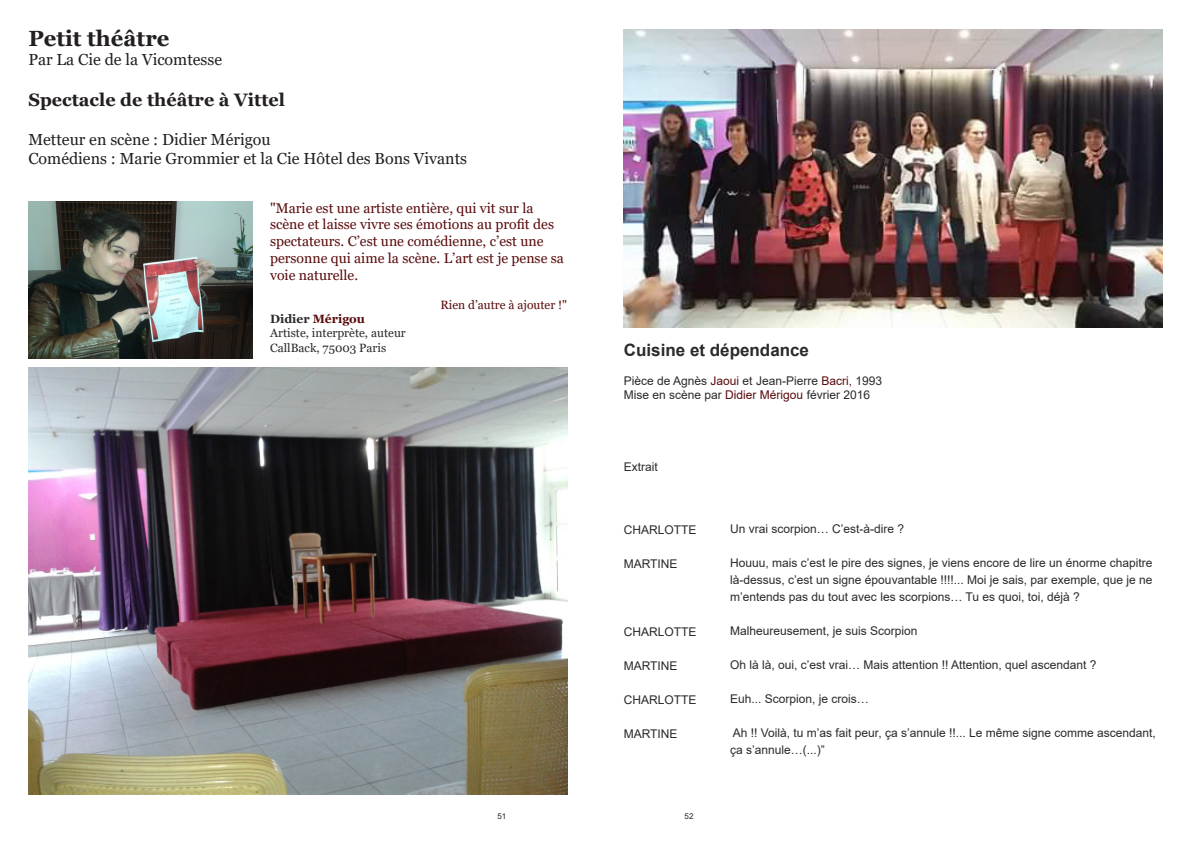
<style>
.page{position:relative;width:1191px;height:842px;background:#fff}
.page>*{position:absolute;margin:0;border:0;box-sizing:border-box;transform-origin:0 0}
.t1{font:700 22px "Georgia";color:#231f20}
.t2{font:700 18px "Georgia";color:#231f20}
.t3{font:700 17px "Arial";color:#2b292a}
.t4{font:16px "Georgia";color:#231f20}
.t5{font:14px/16.8px "Georgia";color:#5a0b0c}
.t6{font:12px/17px "Arial";color:#2b292a;text-align:justify}
.t7{font:12px "Georgia";color:#2b292a}
.t8{font:12px "Georgia";color:#5a0b0c}
.t9{font:700 12px "Georgia";color:#5a0b0c}
.t10{font:8px "Arial";color:#231f20}
.s1{color:#2b292a}
.s2{color:#5a0b0c}
</style>
<div class="page">
<img style="left:28px;top:368px;width:539px;height:426px">
<img style="left:28px;top:202px;width:225px;height:156px">
<img style="left:624px;top:29px;width:538px;height:298px">
<p class="t1" style="left:28px;top:24px;width:142px">Petit théâtre</p>
<p class="t4" style="left:28px;top:50px;width:195px">Par La Cie de la Vicomtesse</p>
<p class="t2" style="left:28px;top:88px;width:258px">Spectacle de théâtre à Vittel</p>
<p class="t4" style="left:28px;top:129px;width:244px">Metteur en scène : Didier Mérigou</p>
<p class="t4" style="left:28px;top:149px;width:440px">Comédiens : Marie Grommier et la Cie Hôtel des Bons Vivants</p>
<p class="t5" style="left:270px;top:200px;width:295px">"Marie est une artiste entière, qui vit sur la scène et laisse vivre ses émotions au profit des spectateurs. C’est une comédienne, c’est une personne qui aime la scène. L’art est je pense sa voie naturelle.</p>
<p class="t8" style="left:440px;top:297px;width:128px">Rien d’autre à ajouter !"</p>
<p class="t9" style="left:270px;top:311px;width:96px"><span class="s1">Didier</span> Mérigou</p>
<p class="t7" style="left:270px;top:326px;width:137px">Artiste, interprète, auteur</p>
<p class="t7" style="left:270px;top:340px;width:118px">CallBack, 75003 Paris</p>
<p class="t3" style="left:624px;top:338px;width:187px">Cuisine et dépendance</p>
<p class="t6" style="left:624px;top:372px;width:260px">Pièce de Agnès <span class="s2">Jaoui</span> et Jean-Pierre <span class="s2">Bacri,</span> 1993</p>
<p class="t6" style="left:624px;top:386px;width:248px">Mise en scène par <span class="s2">Didier Mérigou</span> février 2016</p>
<p class="t6" style="left:624px;top:458px;width:36px">Extrait</p>
<p class="t6" style="left:624px;top:521px;width:74px">CHARLOTTE</p>
<p class="t6" style="left:624px;top:555px;width:55px">MARTINE</p>
<p class="t6" style="left:624px;top:623px;width:74px">CHARLOTTE</p>
<p class="t6" style="left:624px;top:657px;width:55px">MARTINE</p>
<p class="t6" style="left:624px;top:691px;width:74px">CHARLOTTE</p>
<p class="t6" style="left:624px;top:725px;width:55px">MARTINE</p>
<p class="t10" style="left:497px;top:811px;width:10px">51</p>
<p class="t10" style="left:684px;top:811px;width:10px">52</p>
<p class="t6" style="left:730px;top:520px;width:176px">Un vrai scorpion… C’est-à-dire ?</p>
<p class="t6" style="left:730px;top:554px;width:424px">Houuu, mais c’est le pire des signes, je viens encore de lire un énorme chapitre là-dessus, c’est un signe épouvantable !!!!... Moi je sais, par exemple, que je ne m’entends pas du tout avec les scorpions… Tu es quoi, toi, déjà ?</p>
<p class="t6" style="left:730px;top:622px;width:189px">Malheureusement, je suis Scorpion</p>
<p class="t6" style="left:730px;top:656px;width:368px">Oh là là, oui, c’est vrai… Mais attention !! Attention, quel ascendant ?</p>
<p class="t6" style="left:730px;top:690px;width:140px">Euh... Scorpion, je crois…</p>
<p class="t6" style="left:730px;top:724px;width:427px">Ah !! Voilà, tu m’as fait peur, ça s’annule !!... Le même signe comme ascendant, ça s’annule…(...)”</p>
</div>
